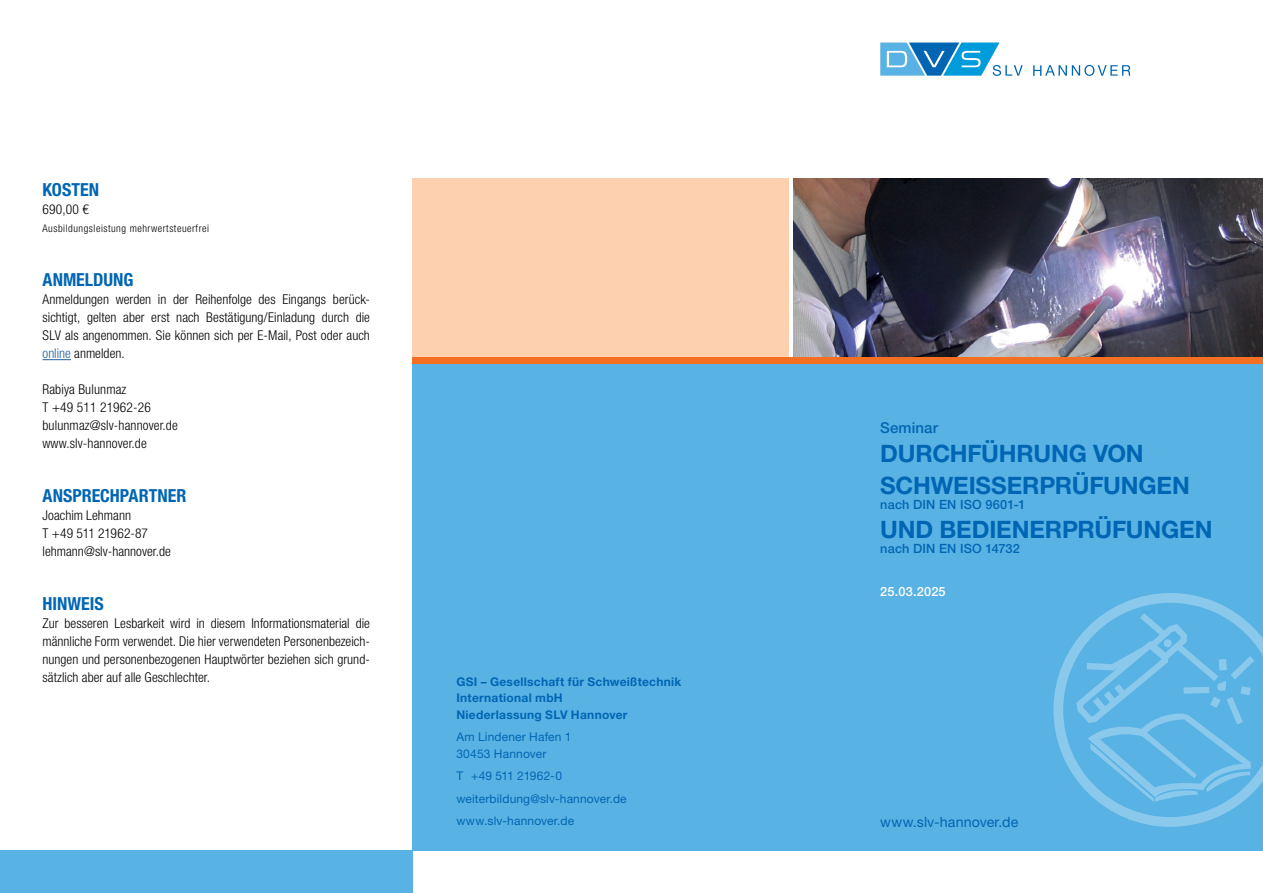
<style>
.page{position:relative;width:1263px;height:893px;background:#fff}
.page>*{position:absolute;margin:0;border:0;box-sizing:border-box;transform-origin:0 0}
.t1{font:700 24px/32.4px "Helvetica Neue LT Std";letter-spacing:-.005em;color:#0066b3}
.t2{font:700 condensed 18px "Helvetica Neue LT Std";color:#0066b3}
.t3{font:500 15px "Helvetica Neue LT Std";letter-spacing:.01em;color:#0066b3}
.t4{font:14.25px "Helvetica Neue LT Std";letter-spacing:.005em;color:#0066b3}
.t5{font:300 condensed 13.5px/18px "Helvetica Neue LT Std";letter-spacing:.005em;color:#000;text-align:justify}
.t6{font:500 12.75px "Helvetica Neue LT Std";letter-spacing:.015em;color:#0066b3}
.t7{font:500 12.75px "Helvetica Neue LT Std";letter-spacing:.01em;color:#fff}
.t8{font:12px/22.5px "Helvetica Neue LT Std";letter-spacing:.01em;color:#0066b3}
.t9{font:700 12px/16.5px "Helvetica Neue LT Std";letter-spacing:.025em;color:#0066b3}
.t10{font:300 condensed 10.5px "Helvetica Neue LT Std";letter-spacing:.05em;color:#000}
.s1{color:#215e9e}
</style>
<div class="page">
<img style="left:793px;top:178px;width:470px;height:179px">
<div style="left:412px;top:357px;width:851px;height:493px;background:#59b2e4"></div>
<div style="left:412px;top:179px;width:377px;height:178px;background:#fdd0af"></div>
<div style="left:0;top:850px;width:412px;height:43px;background:#59b2e4"></div>
<svg style="left:880px;top:43px;width:143px;height:33px"></svg>
<svg style="left:1033px;top:65px;width:97px;height:11px"></svg>
<div style="left:412px;top:357px;width:851px;height:7px;background:#f36f21"></div>
<svg style="left:1053px;top:593px;width:210px;height:234px"></svg>
<svg style="left:1076px;top:613px;width:178px;height:189px"></svg>
<svg style="left:43px;top:359px;width:28px;height:1px"></svg>
<h2 class="t2" style="left:43px;top:179px;width:58px">KOSTEN</h2>
<p class="t5" style="left:43px;top:200px;width:48px">690,00 €</p>
<p class="t10" style="left:43px;top:223px;width:168px">Ausbildungsleistung mehrwertsteuerfrei</p>
<h2 class="t2" style="left:43px;top:269px;width:93px">ANMELDUNG</h2>
<p class="t5" style="left:43px;top:290px;width:329px">Anmeldungen werden in der Reihenfolge des Eingangs berück&shy;sichtigt, gelten aber erst nach Bestätigung/Einladung durch die SLV als angenommen. Sie können sich per E-Mail, Post oder auch <span class="s1">online</span> anmelden.</p>
<p class="t5" style="left:43px;top:380px;width:137px;text-align:left">Rabiya Bulunmaz<br>T +49 511 21962-26 bulunmaz@slv-hannover.de www.slv-hannover.de</p>
<h2 class="t2" style="left:43px;top:485px;width:145px">ANSPRECHPARTNER</h2>
<p class="t5" style="left:43px;top:506px;width:130px;text-align:left">Joachim Lehmann<br>T +49 511 21962-87 lehmann@slv-hannover.de</p>
<h2 class="t2" style="left:43px;top:593px;width:63px">HINWEIS</h2>
<p class="t5" style="left:43px;top:614px;width:329px">Zur besseren Lesbarkeit wird in diesem Informationsmaterial die männliche Form verwendet. Die hier verwendeten Personenbezeich&shy;nungen und personenbezogenen Hauptwörter beziehen sich grund&shy;sätzlich aber auf alle Geschlechter.</p>
<p class="t9" style="left:456px;top:673px;width:227px">GSI – Gesellschaft für Schweißtechnik<br>International mbH<br>Niederlassung SLV Hannover</p>
<p class="t8" style="left:456px;top:729px;width:117px;line-height:16.5px">Am Lindener Hafen 1<br>30453 Hannover</p>
<p class="t8" style="left:456px;top:765px;width:172px">T +49 511 21962-0 weiterbildung@slv-hannover.de www.slv-hannover.de</p>
<p class="t3" style="left:880px;top:419px;width:59px">Seminar</p>
<h1 class="t1" style="left:880px;top:436px;width:311px">DURCHFÜHRUNG VON<br>SCHWEISSERPRÜFUNGEN</h1>
<p class="t6" style="left:880px;top:497px;width:147px">nach DIN EN ISO 9601-1</p>
<h1 class="t1" style="left:880px;top:512px;width:334px">UND BEDIENERPRÜFUNGEN</h1>
<p class="t6" style="left:880px;top:541px;width:141px">nach DIN EN ISO 14732</p>
<p class="t7" style="left:880px;top:584px;width:67px">25.03.2025</p>
<p class="t4" style="left:880px;top:813px;width:140px">www.slv-hannover.de</p>
</div>
